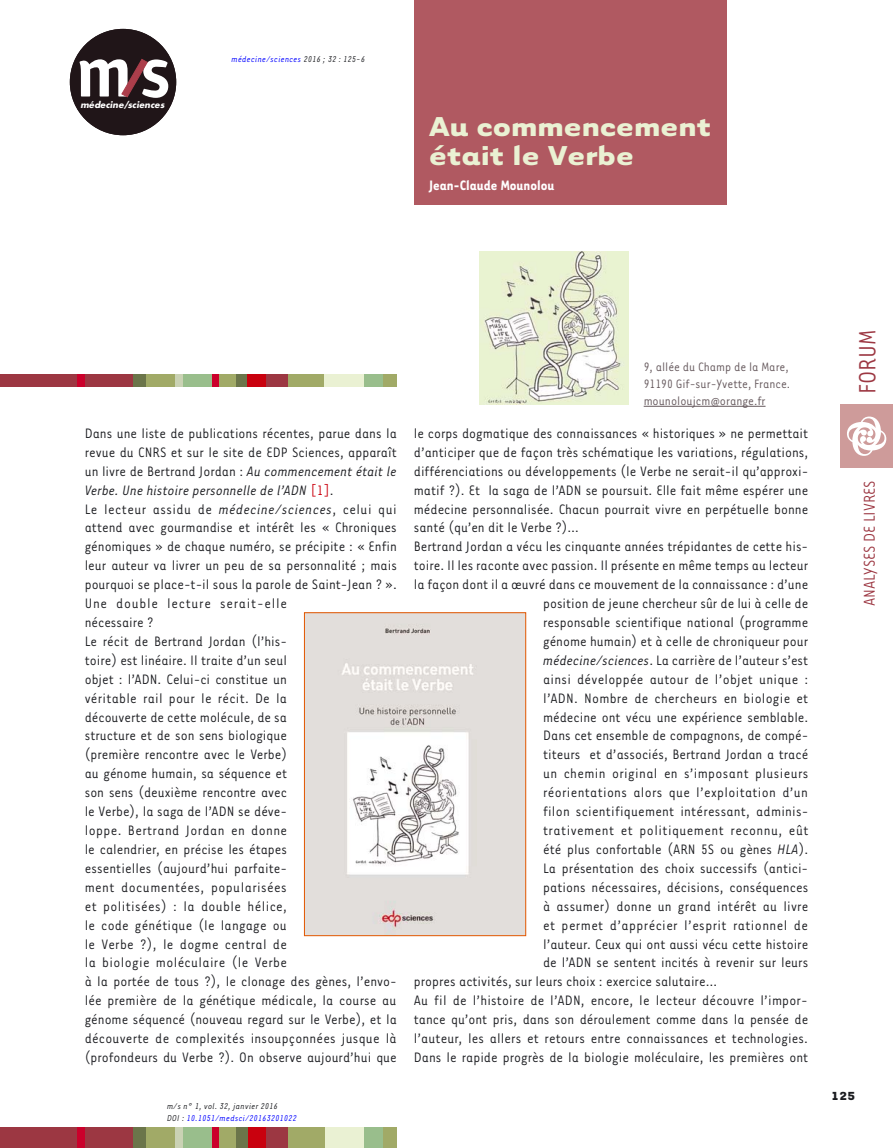
<style>
.page{position:relative;width:893px;height:1148px;background:#fff}
.page>*{position:absolute;margin:0;border:0;box-sizing:border-box;transform-origin:0 0}
.t1{font:700 31.5px/28.2px "Tarzana Wide";color:#eaf1d3}
.t2{font:27px "Tarzana Narrow";color:#9c3742}
.t3{font:18px "Tarzana Narrow";color:#9c3742}
.t4{font:15.75px/18.9px "Tarzana Narrow";color:#1b1c20}
.t5{font:15.75px "Tarzana Narrow";letter-spacing:.025em;color:#1b1c20}
.t6{font:15.75px "Tarzana Narrow";letter-spacing:.02em;color:#1b1c20}
.t7{font:15.75px "Tarzana Narrow";letter-spacing:.03em;color:#1b1c20}
.t8{font:700 15.75px "Tarzana Narrow";color:#fff}
.t9{font:13.95px/17px "Tarzana Narrow";color:#64575b;text-align:justify}
.t10{font:700 13.5px "Tarzana Wide";color:#1b1c20}
.t11{font:italic 9.75px/11.7px "Tarzana Narrow";letter-spacing:.025em;color:#1b1c20}
.t12{font:italic 9.75px "Tarzana Narrow";letter-spacing:.025em;color:#00f}
.t13{font:italic 700 8.55px "Futura";letter-spacing:.01em;color:#fff}
.s1{color:#1b1c20}
.s2{font-style:italic}
.s3{color:#ca010e}
.s4{color:#00f}
</style>
<div class="page">
<div style="left:0;top:1126px;width:134px;height:21px;background:#9c3742"></div>
<div style="left:234px;top:1126px;width:14px;height:21px;background:#6b754a"></div>
<div style="left:78px;top:1126px;width:7px;height:21px;background:#cb002b"></div>
<div style="left:133px;top:1126px;width:22px;height:21px;background:#6b754a"></div>
<div style="left:146px;top:1126px;width:30px;height:21px;background:#a1aa67"></div>
<div style="left:175px;top:1126px;width:8px;height:21px;background:#cad2b4"></div>
<div style="left:183px;top:1126px;width:29px;height:21px;background:#99be8c"></div>
<div style="left:217px;top:1126px;width:18px;height:21px;background:#a1aa67"></div>
<div style="left:212px;top:1126px;width:6px;height:21px;background:#cb002b"></div>
<div style="left:248px;top:1126px;width:27px;height:21px;background:#c9010e"></div>
<div style="left:286px;top:1126px;width:39px;height:21px;background:#a1aa67"></div>
<div style="left:266px;top:1126px;width:22px;height:21px;background:#9c3742"></div>
<div style="left:325px;top:1126px;width:39px;height:21px;background:#eaf1d3"></div>
<div style="left:364px;top:1126px;width:20px;height:21px;background:#99be8c"></div>
<div style="left:383px;top:1126px;width:14px;height:21px;background:#a1aa67"></div>
<div style="left:839px;top:404px;width:53px;height:63px;background:#ce9b9a"></div>
<svg style="left:847px;top:416px;width:38px;height:40px"></svg>
<hr style="left:643px;top:406px;width:122px;height:1px;background:#64575b">
<div style="left:414px;top:0;width:311px;height:205px;background:#b05961"></div>
<div style="left:70px;top:29px;width:106px;height:106px;background:#201518;border-radius:50%"></div>
<svg style="left:79px;top:59px;width:89px;height:39px"></svg>
<div style="left:0;top:374px;width:134px;height:13px;background:#9c3742"></div>
<div style="left:133px;top:374px;width:17px;height:13px;background:#6b754a"></div>
<div style="left:234px;top:374px;width:14px;height:13px;background:#6b754a"></div>
<div style="left:146px;top:374px;width:30px;height:13px;background:#a1aa67"></div>
<div style="left:180px;top:374px;width:32px;height:13px;background:#99be8c"></div>
<div style="left:363px;top:374px;width:21px;height:13px;background:#99be8c"></div>
<div style="left:217px;top:374px;width:18px;height:13px;background:#a1aa67"></div>
<div style="left:383px;top:374px;width:13px;height:13px;background:#a1aa67"></div>
<div style="left:286px;top:374px;width:39px;height:13px;background:#a1aa67"></div>
<div style="left:324px;top:374px;width:40px;height:13px;background:#eaf1d3"></div>
<div style="left:175px;top:374px;width:8px;height:13px;background:#cad2b4"></div>
<div style="left:78px;top:374px;width:7px;height:13px;background:#cb002b"></div>
<div style="left:212px;top:374px;width:6px;height:13px;background:#cb002b"></div>
<div style="left:248px;top:374px;width:27px;height:13px;background:#c9010e"></div>
<div style="left:266px;top:374px;width:21px;height:13px;background:#9c3742"></div>
<img style="left:479px;top:252px;width:149px;height:153px">
<img style="left:306px;top:614px;width:218px;height:319px">
<div style="left:304px;top:612px;width:222px;height:323px;border:1px solid #e35700"></div>
<p class="t13" style="left:80px;top:100px;width:86px">médecine/sciences</p>
<p class="t12" style="left:231px;top:55px;width:135px">médecine/sciences <span class="s1">2016 ; 32 : 125-6</span></p>
<h1 class="t1" style="left:429px;top:117px;width:283px">Au commencement était le Verbe</h1>
<p class="t8" style="left:429px;top:179px;width:127px">Jean-Claude Mounolou</p>
<p class="t4" style="left:85px;top:424px;width:313px">Dans une liste de publications récentes, parue dans la revue du CNRS et sur le site de EDP Sciences, apparaît un livre de Bertrand Jordan : <span class="s2">Au commencement était le Verbe. Une histoire personnelle de l’ADN</span> <span class="s3">[1]</span>.<br>Le lecteur assidu de <span class="s2">médecine/sciences</span>, celui qui attend avec gourmandise et intérêt les « Chroniques génomiques » de chaque numéro, se précipite : « Enfin leur auteur va livrer un peu de sa personnalité ; mais pourquoi se place-t-il sous la parole de Saint-Jean ? ».<br>Une double lecture serait-elle<br>nécessaire ?<br>Le récit de Bertrand Jordan (l’his-<br>toire) est linéaire. Il traite d’un seul<br>objet : l’ADN. Celui-ci constitue un<br>véritable rail pour le récit. De la<br>découverte de cette molécule, de sa<br>structure et de son sens biologique<br>(première rencontre avec le Verbe)<br>au génome humain, sa séquence et<br>son sens (deuxième rencontre avec<br>le Verbe), la saga de l’ADN se déve-<br>loppe. Bertrand Jordan en donne<br>le calendrier, en précise les étapes<br>essentielles (aujourd’hui parfaite-<br>ment documentées, popularisées<br>et politisées) : la double hélice,<br>le code génétique (le langage ou<br>le Verbe ?), le dogme central de<br>la biologie moléculaire (le Verbe<br>à la portée de tous ?), le clonage des gènes, l’envo&shy;lée première de la génétique médicale, la course au génome séquencé (nouveau regard sur le Verbe), et la découverte de complexités insoupçonnées jusque là (profondeurs du Verbe ?). On observe aujourd’hui que</p>
<p class="t11" style="left:167px;top:1100px;width:131px">m/s n° 1, vol. 32, janvier 2016<br>DOI : <span class="s4">10.1051/medsci/20163201022</span></p>
<p class="t9" style="left:643px;top:359px;width:148px">9, allée du Champ de la Mare, 91190 Gif-sur-Yvette, France. mounoloujcm@orange.fr</p>
<p class="t4" style="left:413px;top:424px;width:396px">le corps dogmatique des connaissances « historiques » ne permettait</p>
<p class="t4" style="left:413px;top:443px;width:396px">d’anticiper que de façon très schématique les variations, régulations,</p>
<p class="t4" style="left:413px;top:462px;width:396px">différenciations ou développements (le Verbe ne serait-il qu’approxi-</p>
<p class="t4" style="left:413px;top:481px;width:396px">matif ?). Et la saga de l’ADN se poursuit. Elle fait même espérer une</p>
<p class="t4" style="left:413px;top:500px;width:396px">médecine personnalisée. Chacun pourrait vivre en perpétuelle bonne</p>
<p class="t4" style="left:413px;top:519px;width:166px">santé (qu’en dit le Verbe ?)…</p>
<p class="t4" style="left:413px;top:538px;width:396px">Bertrand Jordan a vécu les cinquante années trépidantes de cette his-</p>
<p class="t4" style="left:413px;top:557px;width:395px">toire. Il les raconte avec passion. Il présente en même temps au lecteur</p>
<p class="t4" style="left:413px;top:576px;width:396px">la façon dont il a œuvré dans ce mouvement de la connaissance : d’une</p>
<p class="t4" style="left:543px;top:594px;width:266px">position de jeune chercheur sûr de lui à celle de</p>
<p class="t4" style="left:543px;top:613px;width:266px">responsable scientifique national (programme</p>
<p class="t4" style="left:543px;top:632px;width:266px">génome humain) et à celle de chroniqueur pour</p>
<p class="t4" style="left:543px;top:651px;width:266px"><span class="s2">médecine/sciences</span>. La carrière de l’auteur s’est</p>
<p class="t4" style="left:543px;top:670px;width:266px">ainsi développée autour de l’objet unique :</p>
<p class="t4" style="left:543px;top:689px;width:266px">l’ADN. Nombre de chercheurs en biologie et</p>
<p class="t4" style="left:543px;top:708px;width:266px">médecine ont vécu une expérience semblable.</p>
<p class="t4" style="left:543px;top:727px;width:266px">Dans cet ensemble de compagnons, de compé-</p>
<p class="t4" style="left:543px;top:746px;width:266px">titeurs et d’associés, Bertrand Jordan a tracé</p>
<p class="t5" style="left:543px;top:767px;width:267px">un chemin original en s’imposant plusieurs</p>
<p class="t6" style="left:543px;top:785px;width:266px">réorientations alors que l’exploitation d’un</p>
<p class="t4" style="left:543px;top:802px;width:267px">filon scientifiquement intéressant, adminis-</p>
<p class="t7" style="left:543px;top:823px;width:267px">trativement et politiquement reconnu, eût</p>
<p class="t4" style="left:543px;top:840px;width:266px">été plus confortable (ARN 5S ou gènes <span class="s2">HLA</span>).</p>
<p class="t4" style="left:543px;top:859px;width:266px">La présentation des choix successifs (antici-</p>
<p class="t4" style="left:543px;top:878px;width:266px">pations nécessaires, décisions, conséquences</p>
<p class="t4" style="left:543px;top:897px;width:267px">à assumer) donne un grand intérêt au livre</p>
<p class="t5" style="left:543px;top:918px;width:266px">et permet d’apprécier l’esprit rationnel de</p>
<p class="t4" style="left:543px;top:935px;width:266px">l’auteur. Ceux qui ont aussi vécu cette histoire</p>
<p class="t4" style="left:543px;top:954px;width:266px">de l’ADN se sentent incités à revenir sur leurs</p>
<p class="t4" style="left:413px;top:972px;width:304px">propres activités, sur leurs choix : exercice salutaire…</p>
<p class="t4" style="left:413px;top:991px;width:395px">Au fil de l’histoire de l’ADN, encore, le lecteur découvre l’impor-</p>
<p class="t4" style="left:413px;top:1010px;width:396px">tance qu’ont pris, dans son déroulement comme dans la pensée de</p>
<p class="t4" style="left:413px;top:1029px;width:395px">l’auteur, les allers et retours entre connaissances et technologies.</p>
<p class="t4" style="left:413px;top:1048px;width:396px">Dans le rapide progrès de la biologie moléculaire, les premières ont</p>
<h2 class="t2" style="left:855px;top:394px;width:65px;rotate:-90deg">FORUM</h2>
<p class="t3" style="left:861px;top:606px;width:127px;rotate:-90deg">ANALYSES DE LIVRES</p>
<p class="t10" style="left:830px;top:1089px;width:26px">125</p>
</div>
